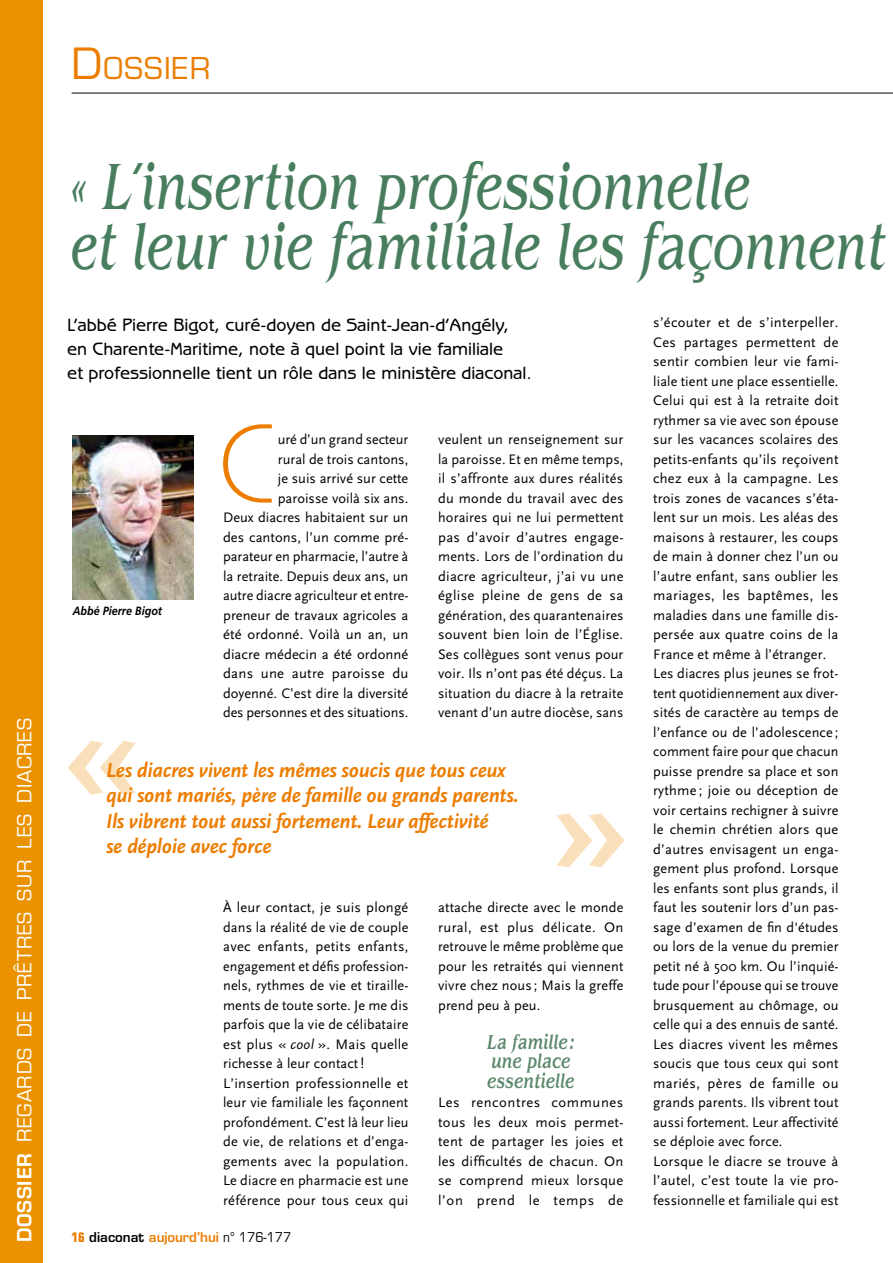
<style>
.page{position:relative;width:893px;height:1263px;background:#fff}
.page>*{position:absolute;margin:0;border:0;box-sizing:border-box;transform-origin:0 0}
.t1{font:300 111.75px "Bauhaus";color:#ec7d00}
.t2{font:italic 67.5px/60px "Benguiat";letter-spacing:-.01em;color:#487e5e;scale:.74 1}
.t3{font:29.4px "Eurostile";letter-spacing:.045em;color:#ec7d00}
.t4{font:italic 700 21px/25.5px "Scala Sans";letter-spacing:-.01em;color:#ec7d00}
.t5{font:italic 500 21px/19.5px "Benguiat";color:#5c886b;scale:.75 1}
.t6{font:19.05px "Eurostile";letter-spacing:.045em;color:#fff}
.t7{font:500 18px/24px "Benguiat Gothic";color:#000}
.t8{font:14.4px/19.5px "Scala Sans";letter-spacing:.01em;color:#000;text-align:justify}
.t9{font:600 13.2px "Eurostile";color:#ec7d00}
.t10{font:italic 700 12px "Frutiger";color:#000;scale:.9 1}
.s1{font-weight:600}
.s2{font-size:42px}
.s3{font-style:italic}
.s4{font-weight:700;font-stretch:condensed}
.s5{color:#000}
.s6{font-weight:400;color:#000}
</style>
<div class="page">
<img style="left:73px;top:435px;width:120px;height:165px">
<svg style="left:68px;top:741px;width:67px;height:54px"></svg>
<svg style="left:557px;top:813px;width:68px;height:54px"></svg>
<hr style="left:72px;top:93px;width:821px;height:1px;background:#000">
<div style="left:0;top:0;width:42px;height:1263px;background:#ea9200"></div>
<h3 class="t6" style="left:13px;top:1242px;width:526px;rotate:-90deg"><span class="s1">dossier</span> REGARDS DE PRÊTRES SUR LES DIACRES</h3>
<h3 class="t6" style="left:13px;top:1142px;width:208px;rotate:-90deg">PLACE ET PAROLE D</h3>
<h3 class="t3" style="left:71px;top:51px;width:140px"><span class="s2">D</span>OSSIER</h3>
<h2 class="t2" style="left:70px;top:157px;width:1104px">« L’insertion professionnelle<br>et leur vie familiale les façonnent</h2>
<p class="t7" style="left:67px;top:313px;width:466px">L’abbé Pierre Bigot, curé-doyen de Saint-Jean-d’Angély, en Charente-Maritime, note à quel point la vie familiale<br>et professionnelle tient un rôle dans le ministère diaconal.</p>
<p class="t10" style="left:73px;top:604px;width:101px">Abbé Pierre Bigot</p>
<h1 class="t1" style="left:219px;top:398px;width:57px">C</h1>
<p class="t8" style="left:223px;top:430px;width:187px;text-align:right">uré d’un grand secteur<br>rural de trois cantons,<br>je suis arrivé sur cette<br>paroisse voilà six ans.<br>Deux diacres habitaient sur un des cantons, l’un comme pré&shy;parateur en pharmacie, l’autre à la retraite. Depuis deux ans, un autre diacre agriculteur et entre&shy;preneur de travaux agricoles a été ordonné. Voilà un an, un diacre médecin a été ordonné dans une autre paroisse du doyenné. C’est dire la diversité des personnes et des situations.</p>
<p class="t8" style="left:438px;top:430px;width:187px">veulent un renseignement sur la paroisse. Et en même temps, il s’affronte aux dures réalités du monde du travail avec des horaires qui ne lui permettent pas d’avoir d’autres engage&shy;ments. Lors de l’ordination du diacre agriculteur, j’ai vu une église pleine de gens de sa génération, des quarantenaires souvent bien loin de l’Église.<br>Ses collègues sont venus pour voir. Ils n’ont pas été déçus. La situation du diacre à la retraite venant d’un autre diocèse, sans</p>
<h3 class="t4" style="left:106px;top:758px;width:414px">Les diacres vivent les mêmes soucis que tous ceux qui sont mariés, père de famille ou grands parents.<br>Ils vibrent tout aussi fortement. Leur affectivité<br>se déploie avec force</h3>
<p class="t8" style="left:223px;top:898px;width:187px;text-align:left">À leur contact, je suis plongé dans la réalité de vie de couple avec enfants, petits enfants, engagement et défis profession&shy;nels, rythmes de vie et tiraille&shy;ments de toute sorte. Je me dis parfois que la vie de célibataire est plus « <span class="s3">cool</span> ». Mais quelle richesse à leur contact!<br>L’insertion professionnelle et leur vie familiale les façonnent profondément. C’est là leur lieu de vie, de relations et d’enga&shy;gements avec la population.<br>Le diacre en pharmacie est une référence pour tous ceux qui</p>
<p class="t9" style="left:71px;top:1229px;width:221px"><span class="s4">16</span> <span class="s5">diaconat</span> aujourd’hui <span class="s6">n° 176-177</span></p>
<p class="t8" style="left:438px;top:898px;width:187px">attache directe avec le monde rural, est plus délicate. On retrouve le même problème que pour les retraités qui viennent vivre chez nous ; Mais la greffe prend peu à peu.</p>
<h3 class="t5" style="left:487px;top:1032px;width:118px">La famille: une place essentielle</h3>
<p class="t8" style="left:438px;top:1093px;width:187px">Les rencontres communes tous les deux mois permet&shy;tent de partager les joies et les difficultés de chacun. On se comprend mieux lorsque l’on prend le temps de</p>
<p class="t8" style="left:653px;top:313px;width:187px;text-align:left">s’écouter et de s’interpeller.<br>Ces partages permettent de sentir combien leur vie fami&shy;liale tient une place essentielle.<br>Celui qui est à la retraite doit rythmer sa vie avec son épouse sur les vacances scolaires des petits-enfants qu’ils reçoivent chez eux à la campagne. Les trois zones de vacances s’éta&shy;lent sur un mois. Les aléas des maisons à restaurer, les coups de main à donner chez l’un ou l’autre enfant, sans oublier les mariages, les baptêmes, les maladies dans une famille dis&shy;persée aux quatre coins de la<br>France et même à l’étranger.<br>Les diacres plus jeunes se frot&shy;tent quotidiennement aux diver&shy;sités de caractère au temps de l’enfance ou de l’adolescence ; comment faire pour que chacun puisse prendre sa place et son rythme ; joie ou déception de voir certains rechigner à suivre le chemin chrétien alors que d’autres envisagent un enga&shy;gement plus profond. Lorsque les enfants sont plus grands, il faut les soutenir lors d’un pas&shy;sage d’examen de fin d'études ou lors de la venue du premier petit né à 500 km. Ou l’inquié&shy;tude pour l’épouse qui se trouve brusquement au chômage, ou celle qui a des ennuis de santé.<br>Les diacres vivent les mêmes soucis que tous ceux qui sont mariés, pères de famille ou grands parents. Ils vibrent tout aussi fortement. Leur affectivité se déploie avec force.<br>Lorsque le diacre se trouve à l’autel, c’est toute la vie pro&shy;fessionnelle et familiale qui est</p>
</div>
